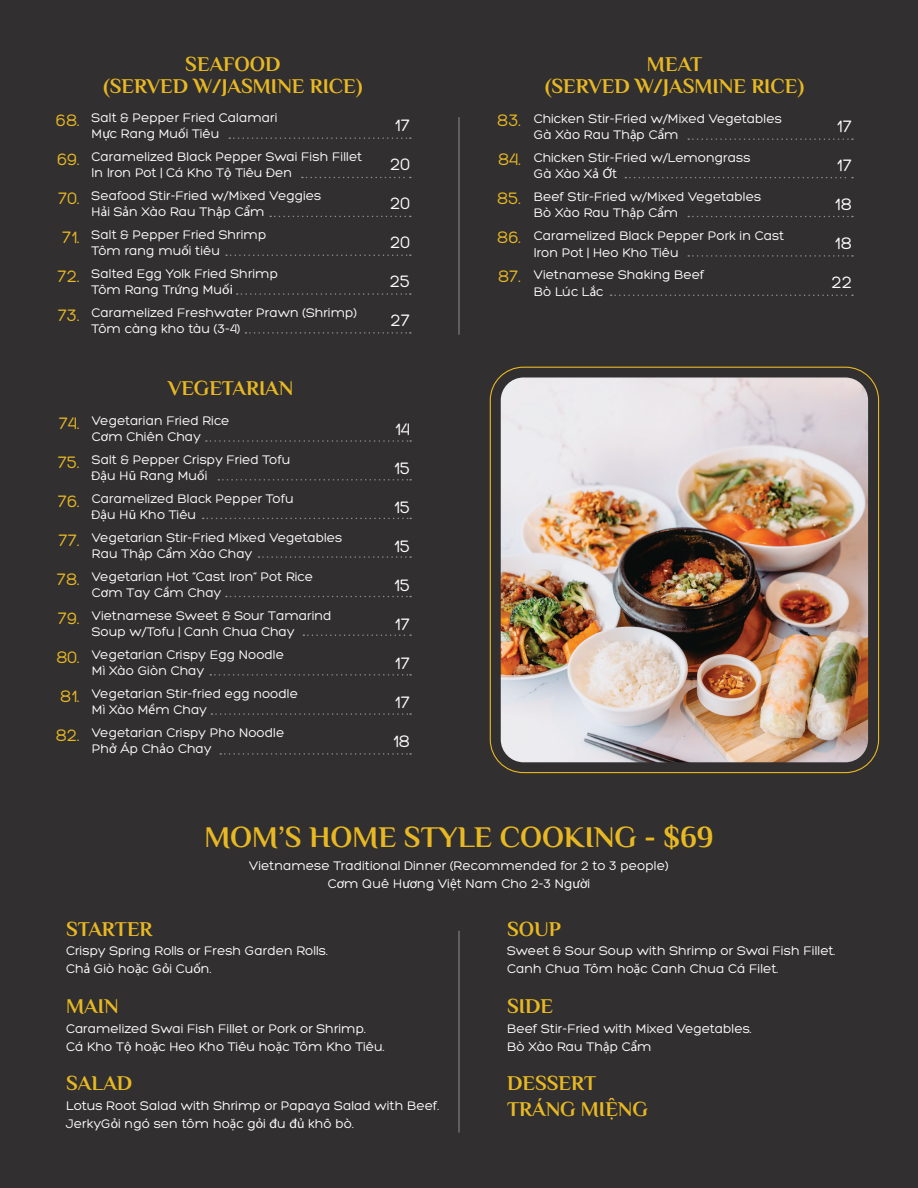
<style>
.page{position:relative;width:918px;height:1188px;background:#312f30}
.page>*{position:absolute;margin:0;border:0;box-sizing:border-box;transform-origin:0 0}
.t1{font:700 30px "Philosopher";color:#e8b823}
.t2{font:700 21px/22.5px "Philosopher";color:#e8b823;text-align:center}
.t3{font:18px/39px "Hero";color:#e8b823;text-align:justify}
.t4{font:18px/39px "Hero";color:#fff;text-align:justify}
.t5{font:13.5px/16.5px "Hero";color:#fff}
.s1{font-family:"Myriad Pro"}
</style>
<div class="page">
<hr style="left:459px;top:117px;width:1px;height:218px;background:#8f8f8f">
<hr style="left:459px;top:931px;width:1px;height:202px;background:#8f8f8f">
<svg style="left:229px;top:137px;width:182px;height:2px"></svg>
<svg style="left:302px;top:177px;width:109px;height:1px"></svg>
<svg style="left:270px;top:216px;width:141px;height:1px"></svg>
<svg style="left:226px;top:254px;width:185px;height:2px"></svg>
<svg style="left:237px;top:293px;width:174px;height:2px"></svg>
<svg style="left:245px;top:332px;width:166px;height:2px"></svg>
<svg style="left:688px;top:138px;width:165px;height:2px"></svg>
<svg style="left:625px;top:177px;width:228px;height:1px"></svg>
<svg style="left:688px;top:216px;width:165px;height:1px"></svg>
<svg style="left:688px;top:255px;width:165px;height:2px"></svg>
<svg style="left:611px;top:295px;width:242px;height:1px"></svg>
<svg style="left:206px;top:440px;width:205px;height:2px"></svg>
<svg style="left:218px;top:479px;width:193px;height:2px"></svg>
<svg style="left:203px;top:518px;width:208px;height:1px"></svg>
<svg style="left:258px;top:556px;width:153px;height:2px"></svg>
<svg style="left:303px;top:634px;width:108px;height:2px"></svg>
<svg style="left:226px;top:596px;width:185px;height:1px"></svg>
<svg style="left:210px;top:674px;width:201px;height:2px"></svg>
<svg style="left:211px;top:713px;width:200px;height:2px"></svg>
<svg style="left:220px;top:753px;width:191px;height:2px"></svg>
<img style="left:501px;top:378px;width:367px;height:384px">
<h3 class="t3" style="left:56px;top:101px;width:25px">68.<br>69.<br>70.<br>71.<br>72.<br>73.</h3>
<h2 class="t2" style="left:103px;top:52px;width:261px">SEAFOOD<br>(SERVED W/JASMINE RICE)</h2>
<p class="t5" style="left:92px;top:109px;width:187px">Salt &amp; Pepper Fried Calamari<br>M<span class="s1">ự</span>c Rang Mu<span class="s1">ố</span>i Tiêu</p>
<p class="t5" style="left:92px;top:148px;width:272px">Caramelized Black Pepper Swai Fish Fillet<br>In Iron Pot | Cá Kho T<span class="s1">ộ</span> Tiêu Ðen</p>
<p class="t5" style="left:92px;top:187px;width:231px">Seafood Stir-Fried w/Mixed Veggies<br>H<span class="s1">ả</span>i S<span class="s1">ả</span>n Xào Rau Th<span class="s1">ậ</span>p C<span class="s1">ẩ</span>m</p>
<p class="t5" style="left:92px;top:226px;width:176px">Salt &amp; Pepper Fried Shrimp<br>Tôm rang mu<span class="s1">ố</span>i tiêu</p>
<p class="t5" style="left:92px;top:265px;width:188px">Salted Egg Yolk Fried Shrimp<br>Tôm Rang Tr<span class="s1">ứ</span>ng Mu<span class="s1">ối</span></p>
<p class="t5" style="left:92px;top:304px;width:267px">Caramelized Freshwater Prawn (Shrimp)<br>Tôm càng kho tàu (3-4)</p>
<h3 class="t3" style="left:56px;top:403px;width:25px">74.<br>75.<br>76.<br>77.<br>78.<br>79.<br>80.<br>81.<br>82.</h3>
<h2 class="t2" style="left:168px;top:377px;width:127px">VEGETARIAN</h2>
<p class="t5" style="left:92px;top:412px;width:139px">Vegetarian Fried Rice<br>C<span class="s1">ơ</span>m Chiên Chay</p>
<p class="t5" style="left:92px;top:451px;width:200px">Salt &amp; Pepper Crispy Fried Tofu<br>Ð<span class="s1">ậ</span>u H<span class="s1">ũ</span> Rang Mu<span class="s1">ố</span>i</p>
<p class="t5" style="left:92px;top:490px;width:204px">Caramelized Black Pepper Tofu<br>Ð<span class="s1">ậ</span>u H<span class="s1">ũ</span> Kho Tiêu</p>
<p class="t5" style="left:92px;top:529px;width:252px">Vegetarian Stir-Fried Mixed Vegetables<br>Rau Th<span class="s1">ậ</span>p C<span class="s1">ẩ</span>m Xào Chay</p>
<p class="t5" style="left:92px;top:568px;width:223px">Vegetarian Hot “Cast Iron” Pot Rice<br>C<span class="s1">ơ</span>m Tay C<span class="s1">ầ</span>m Chay</p>
<p class="t5" style="left:92px;top:607px;width:241px">Vietnamese Sweet &amp; Sour Tamarind<br>Soup w/Tofu | Canh Chua Chay</p>
<p class="t5" style="left:92px;top:646px;width:194px">Vegetarian Crispy Egg Noodle<br>Mì Xào Giòn Chay</p>
<p class="t5" style="left:92px;top:685px;width:208px">Vegetarian Stir-fried egg noodle<br>Mì Xào M<span class="s1">ề</span>m Chay</p>
<p class="t5" style="left:92px;top:724px;width:194px">Vegetarian Crispy Pho Noodle<br>Ph<span class="s1">ở</span> Áp Ch<span class="s1">ả</span>o Chay</p>
<h3 class="t4" style="left:390px;top:106px;width:22px">17<br>20<br>20<br>20<br>25<br>27</h3>
<h3 class="t4" style="left:393px;top:410px;width:19px">14<br>15<br>15<br>15<br>15<br>17<br>17<br>17<br>18</h3>
<h3 class="t3" style="left:497px;top:101px;width:25px">83.<br>84.<br>85.<br>86.<br>87.</h3>
<h2 class="t2" style="left:545px;top:52px;width:261px">MEAT<br>(SERVED W/JASMINE RICE)</h2>
<p class="t5" style="left:534px;top:110px;width:250px">Chicken Stir-Fried w/Mixed Vegetables<br>Gà Xào Rau Th<span class="s1">ậ</span>p C<span class="s1">ẩ</span>m</p>
<p class="t5" style="left:534px;top:149px;width:218px">Chicken Stir-Fried w/Lemongrass<br>Gà Xào X<span class="s1">ả Ớ</span>t</p>
<p class="t5" style="left:534px;top:188px;width:229px">Beef Stir-Fried w/Mixed Vegetables<br>Bò Xào Rau Th<span class="s1">ậ</span>p C<span class="s1">ẩ</span>m</p>
<p class="t5" style="left:534px;top:227px;width:252px">Caramelized Black Pepper Pork in Cast<br>Iron Pot | Heo Kho Tiêu</p>
<p class="t5" style="left:534px;top:266px;width:172px">Vietnamese Shaking Beef<br>Bò Lúc L<span class="s1">ắ</span>c</p>
<h1 class="t1" style="left:204px;top:817px;width:511px">MOM’S HOME STYLE COOKING - $69</h1>
<p class="t5" style="left:249px;top:857px;width:421px;line-height:18px;text-align:center">Vietnamese Traditional Dinner (Recommended for 2 to 3 people)<br>C<span class="s1">ơ</span>m Quê H<span class="s1">ươ</span>ng Vi<span class="s1">ệ</span>t Nam Cho 2-3 Ng<span class="s1">ườ</span>i</p>
<h3 class="t4" style="left:832px;top:107px;width:22px">17<br>17<br>18<br>18<br>22</h3>
<h2 class="t2" style="left:66px;top:917px;width:88px">STARTER</h2>
<p class="t5" style="left:66px;top:942px;width:263px;line-height:18px">Crispy Spring Rolls or Fresh Garden Rolls.<br>Ch<span class="s1">ả</span> Giò ho<span class="s1">ặ</span>c G<span class="s1">ỏ</span>i Cu<span class="s1">ố</span>n.</p>
<h2 class="t2" style="left:66px;top:995px;width:54px">MAIN</h2>
<p class="t5" style="left:66px;top:1019px;width:320px;line-height:18px">Caramelized Swai Fish Fillet or Pork or Shrimp.<br>Cá Kho T<span class="s1">ộ</span> ho<span class="s1">ặ</span>c Heo Kho Tiêu ho<span class="s1">ặ</span>c Tôm Kho Tiêu.</p>
<h2 class="t2" style="left:66px;top:1072px;width:68px">SALAD</h2>
<p class="t5" style="left:66px;top:1097px;width:375px;line-height:18px">Lotus Root Salad with Shrimp or Papaya Salad with Beef.<br>JerkyG<span class="s1">ỏ</span>i ngó sen tôm ho<span class="s1">ặ</span>c g<span class="s1">ỏ</span>i <span class="s1">đ</span>u <span class="s1">đủ</span> khô bò.</p>
<h2 class="t2" style="left:507px;top:917px;width:55px">SOUP</h2>
<p class="t5" style="left:507px;top:942px;width:330px;line-height:18px">Sweet &amp; Sour Soup with Shrimp or Swai Fish Fillet.<br>Canh Chua Tôm ho<span class="s1">ặ</span>c Canh Chua Cá Filet.</p>
<h2 class="t2" style="left:507px;top:995px;width:48px">SIDE</h2>
<p class="t5" style="left:507px;top:1019px;width:246px;line-height:18px">Beef Stir-Fried with Mixed Vegetables.<br>Bò Xào Rau Th<span class="s1">ậ</span>p C<span class="s1">ẩ</span>m</p>
<h2 class="t2" style="left:507px;top:1071px;width:142px;line-height:25.2px;text-align:left">DESSERT<br>TRÁNG MIỆNG</h2>
</div>
